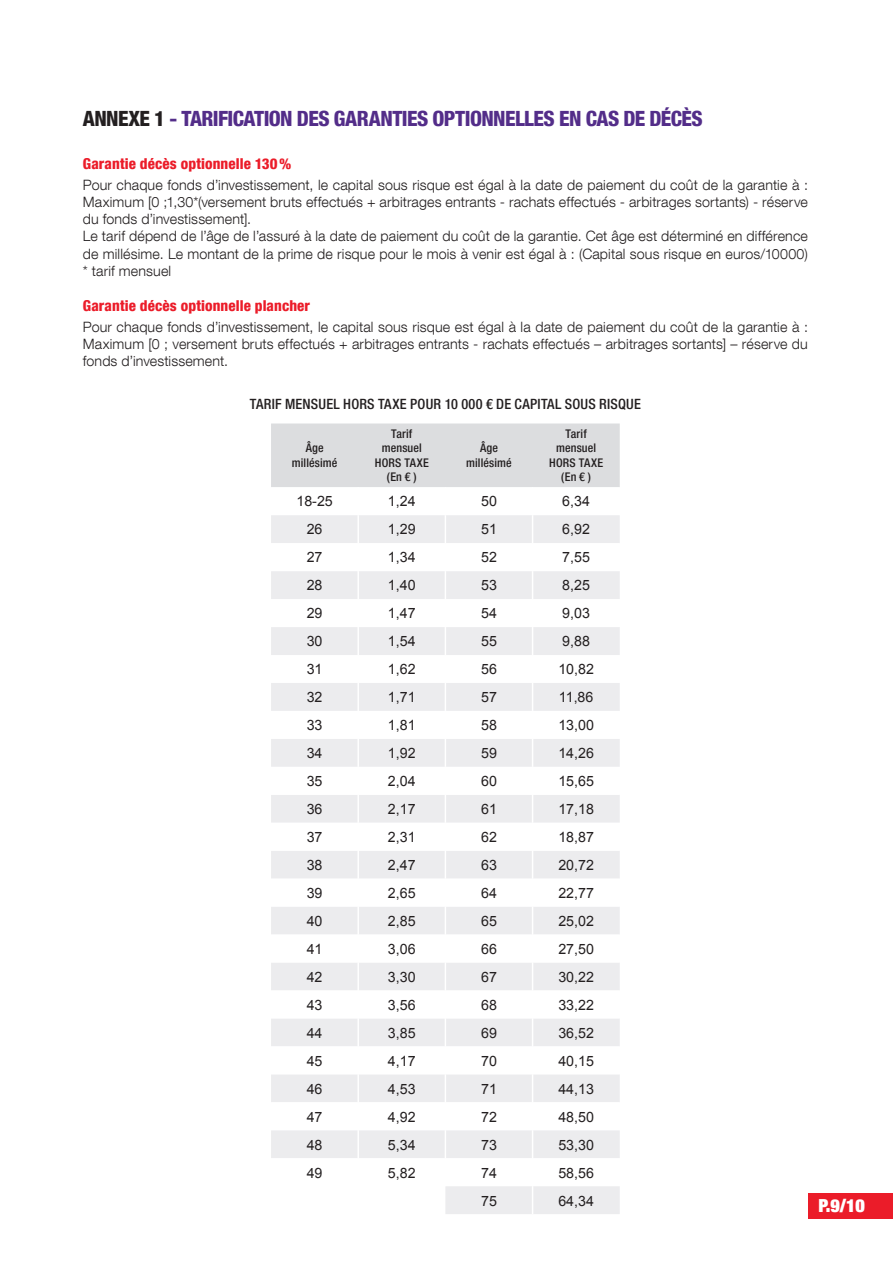
<style>
.page{position:relative;width:893px;height:1263px;background:#fff}
.page>*{position:absolute;margin:0;border:0;box-sizing:border-box;transform-origin:0 0}
.t1{font:800 condensed 21px "Helvetica Neue LT Com";letter-spacing:-.025em;color:#532d89}
.t2{font:900 condensed 18px "Helvetica Neue LT Com";color:#fff}
.t3{font:800 condensed 15px "Helvetica Neue LT Com";letter-spacing:.005em;color:#eb1c29}
.t4{font:300 14.25px/17.1px "Helvetica Neue LT Com";letter-spacing:.01em;color:#231f20}
.t5{font:14.25px "Arial";color:#231f20}
.t6{font:500 condensed 14.25px "Helvetica Neue LT Com";letter-spacing:.015em;color:#231f20}
.t7{font:500 condensed 12px/14.4px "Helvetica Neue LT Com";letter-spacing:.01em;color:#231f20;text-align:center}
.s1{color:#231f20}
</style>
<div class="page">
<div style="left:808px;top:1193px;width:85px;height:25px;background:#eb1c29"></div>
<svg style="left:271px;top:423px;width:349px;height:791px"></svg>
<h1 class="t1" style="left:83px;top:105px;width:621px"><span class="s1">ANNEXE 1</span> - TARIFICATION DES GARANTIES OPTIONNELLES EN CAS DE DÉCÈS</h1>
<p class="t3" style="left:83px;top:154px;width:210px">Garantie décès optionnelle 130%</p>
<p class="t4" style="left:83px;top:176px;width:727px">Pour chaque fonds d’investissement, le capital sous risque est égal à la date de paiement du coût de la garantie à :<br>Maximum [0 ;1,30*(versement bruts effectués + arbitrages entrants - rachats effectués - arbitrages sortants) - réserve du fonds d’investissement].<br>Le tarif dépend de l’âge de l’assuré à la date de paiement du coût de la garantie. Cet âge est déterminé en différence de millésime. Le montant de la prime de risque pour le mois à venir est égal à : (Capital sous risque en euros/10000) * tarif mensuel</p>
<p class="t3" style="left:83px;top:296px;width:229px">Garantie décès optionnelle plancher</p>
<p class="t4" style="left:83px;top:318px;width:727px;text-align:justify">Pour chaque fonds d’investissement, le capital sous risque est égal à la date de paiement du coût de la garantie à :<br>Maximum [0 ; versement bruts effectués + arbitrages entrants - rachats effectués – arbitrages sortants] – réserve du fonds d’investissement.</p>
<p class="t6" style="left:250px;top:395px;width:393px">TARIF MENSUEL HORS TAXE POUR 10 000 € DE CAPITAL SOUS RISQUE</p>
<p class="t7" style="left:292px;top:441px;width:47px">Âge millésimé</p>
<p class="t7" style="left:375px;top:426px;width:55px">Tarif mensuel<br>HORS TAXE (En€)</p>
<p class="t7" style="left:549px;top:426px;width:55px">Tarif mensuel<br>HORS TAXE (En€)</p>
<p class="t7" style="left:466px;top:441px;width:47px">Âge millésimé</p>
<p class="t5" style="left:296px;top:492px;width:38px">18-25</p>
<p class="t5" style="left:388px;top:492px;width:29px">1,24</p>
<p class="t5" style="left:481px;top:492px;width:17px">50</p>
<p class="t5" style="left:562px;top:492px;width:29px">6,34</p>
<p class="t5" style="left:307px;top:520px;width:17px">26</p>
<p class="t5" style="left:388px;top:520px;width:29px">1,29</p>
<p class="t5" style="left:481px;top:520px;width:17px">51</p>
<p class="t5" style="left:562px;top:520px;width:29px">6,92</p>
<p class="t5" style="left:307px;top:547px;width:17px">27</p>
<p class="t5" style="left:388px;top:547px;width:29px">1,34</p>
<p class="t5" style="left:481px;top:547px;width:17px">52</p>
<p class="t5" style="left:562px;top:547px;width:29px">7,55</p>
<p class="t5" style="left:307px;top:575px;width:17px">28</p>
<p class="t5" style="left:388px;top:575px;width:29px">1,40</p>
<p class="t5" style="left:481px;top:575px;width:17px">53</p>
<p class="t5" style="left:562px;top:575px;width:29px">8,25</p>
<p class="t5" style="left:307px;top:603px;width:17px">29</p>
<p class="t5" style="left:388px;top:603px;width:29px">1,47</p>
<p class="t5" style="left:481px;top:603px;width:17px">54</p>
<p class="t5" style="left:562px;top:603px;width:29px">9,03</p>
<p class="t5" style="left:307px;top:631px;width:17px">30</p>
<p class="t5" style="left:388px;top:631px;width:29px">1,54</p>
<p class="t5" style="left:481px;top:631px;width:17px">55</p>
<p class="t5" style="left:562px;top:631px;width:29px">9,88</p>
<p class="t5" style="left:307px;top:659px;width:17px">31</p>
<p class="t5" style="left:388px;top:659px;width:29px">1,62</p>
<p class="t5" style="left:481px;top:659px;width:17px">56</p>
<p class="t5" style="left:558px;top:659px;width:37px">10,82</p>
<p class="t5" style="left:307px;top:687px;width:17px">32</p>
<p class="t5" style="left:388px;top:687px;width:29px">1,71</p>
<p class="t5" style="left:481px;top:687px;width:17px">57</p>
<p class="t5" style="left:559px;top:687px;width:36px">11,86</p>
<p class="t5" style="left:307px;top:715px;width:17px">33</p>
<p class="t5" style="left:388px;top:715px;width:29px">1,81</p>
<p class="t5" style="left:481px;top:715px;width:17px">58</p>
<p class="t5" style="left:558px;top:715px;width:37px">13,00</p>
<p class="t5" style="left:307px;top:743px;width:17px">34</p>
<p class="t5" style="left:388px;top:743px;width:29px">1,92</p>
<p class="t5" style="left:481px;top:743px;width:17px">59</p>
<p class="t5" style="left:558px;top:743px;width:37px">14,26</p>
<p class="t5" style="left:307px;top:771px;width:17px">35</p>
<p class="t5" style="left:388px;top:771px;width:29px">2,04</p>
<p class="t5" style="left:481px;top:771px;width:17px">60</p>
<p class="t5" style="left:558px;top:771px;width:37px">15,65</p>
<p class="t5" style="left:307px;top:799px;width:17px">36</p>
<p class="t5" style="left:388px;top:799px;width:29px">2,17</p>
<p class="t5" style="left:481px;top:799px;width:17px">61</p>
<p class="t5" style="left:558px;top:799px;width:37px">17,18</p>
<p class="t5" style="left:307px;top:827px;width:17px">37</p>
<p class="t5" style="left:388px;top:827px;width:29px">2,31</p>
<p class="t5" style="left:481px;top:827px;width:17px">62</p>
<p class="t5" style="left:558px;top:827px;width:37px">18,87</p>
<p class="t5" style="left:307px;top:855px;width:17px">38</p>
<p class="t5" style="left:388px;top:855px;width:29px">2,47</p>
<p class="t5" style="left:481px;top:855px;width:17px">63</p>
<p class="t5" style="left:558px;top:855px;width:37px">20,72</p>
<p class="t5" style="left:307px;top:883px;width:17px">39</p>
<p class="t5" style="left:388px;top:883px;width:29px">2,65</p>
<p class="t5" style="left:481px;top:883px;width:17px">64</p>
<p class="t5" style="left:558px;top:883px;width:37px">22,77</p>
<p class="t5" style="left:307px;top:911px;width:17px">40</p>
<p class="t5" style="left:388px;top:911px;width:29px">2,85</p>
<p class="t5" style="left:481px;top:911px;width:17px">65</p>
<p class="t5" style="left:558px;top:911px;width:37px">25,02</p>
<p class="t5" style="left:307px;top:939px;width:17px">41</p>
<p class="t5" style="left:388px;top:939px;width:29px">3,06</p>
<p class="t5" style="left:481px;top:939px;width:17px">66</p>
<p class="t5" style="left:558px;top:939px;width:37px">27,50</p>
<p class="t5" style="left:307px;top:967px;width:17px">42</p>
<p class="t5" style="left:388px;top:967px;width:29px">3,30</p>
<p class="t5" style="left:481px;top:967px;width:17px">67</p>
<p class="t5" style="left:558px;top:967px;width:37px">30,22</p>
<p class="t5" style="left:307px;top:995px;width:17px">43</p>
<p class="t5" style="left:388px;top:995px;width:29px">3,56</p>
<p class="t5" style="left:481px;top:995px;width:17px">68</p>
<p class="t5" style="left:558px;top:995px;width:37px">33,22</p>
<p class="t5" style="left:307px;top:1023px;width:17px">44</p>
<p class="t5" style="left:388px;top:1023px;width:29px">3,85</p>
<p class="t5" style="left:481px;top:1023px;width:17px">69</p>
<p class="t5" style="left:558px;top:1023px;width:37px">36,52</p>
<p class="t5" style="left:307px;top:1051px;width:17px">45</p>
<p class="t5" style="left:388px;top:1051px;width:29px">4,17</p>
<p class="t5" style="left:481px;top:1051px;width:17px">70</p>
<p class="t5" style="left:558px;top:1051px;width:37px">40,15</p>
<p class="t5" style="left:307px;top:1079px;width:17px">46</p>
<p class="t5" style="left:388px;top:1079px;width:29px">4,53</p>
<p class="t5" style="left:481px;top:1079px;width:17px">71</p>
<p class="t5" style="left:558px;top:1079px;width:37px">44,13</p>
<p class="t5" style="left:307px;top:1107px;width:17px">47</p>
<p class="t5" style="left:388px;top:1107px;width:29px">4,92</p>
<p class="t5" style="left:481px;top:1107px;width:17px">72</p>
<p class="t5" style="left:558px;top:1107px;width:37px">48,50</p>
<p class="t5" style="left:307px;top:1135px;width:17px">48</p>
<p class="t5" style="left:388px;top:1135px;width:29px">5,34</p>
<p class="t5" style="left:481px;top:1135px;width:17px">73</p>
<p class="t5" style="left:558px;top:1135px;width:37px">53,30</p>
<p class="t5" style="left:307px;top:1163px;width:17px">49</p>
<p class="t5" style="left:388px;top:1163px;width:29px">5,82</p>
<p class="t5" style="left:481px;top:1163px;width:17px">74</p>
<p class="t5" style="left:558px;top:1163px;width:37px">58,56</p>
<p class="t5" style="left:481px;top:1191px;width:17px">75</p>
<p class="t5" style="left:558px;top:1191px;width:37px">64,34</p>
<p class="t2" style="left:819px;top:1194px;width:48px">P.9/10</p>
</div>
